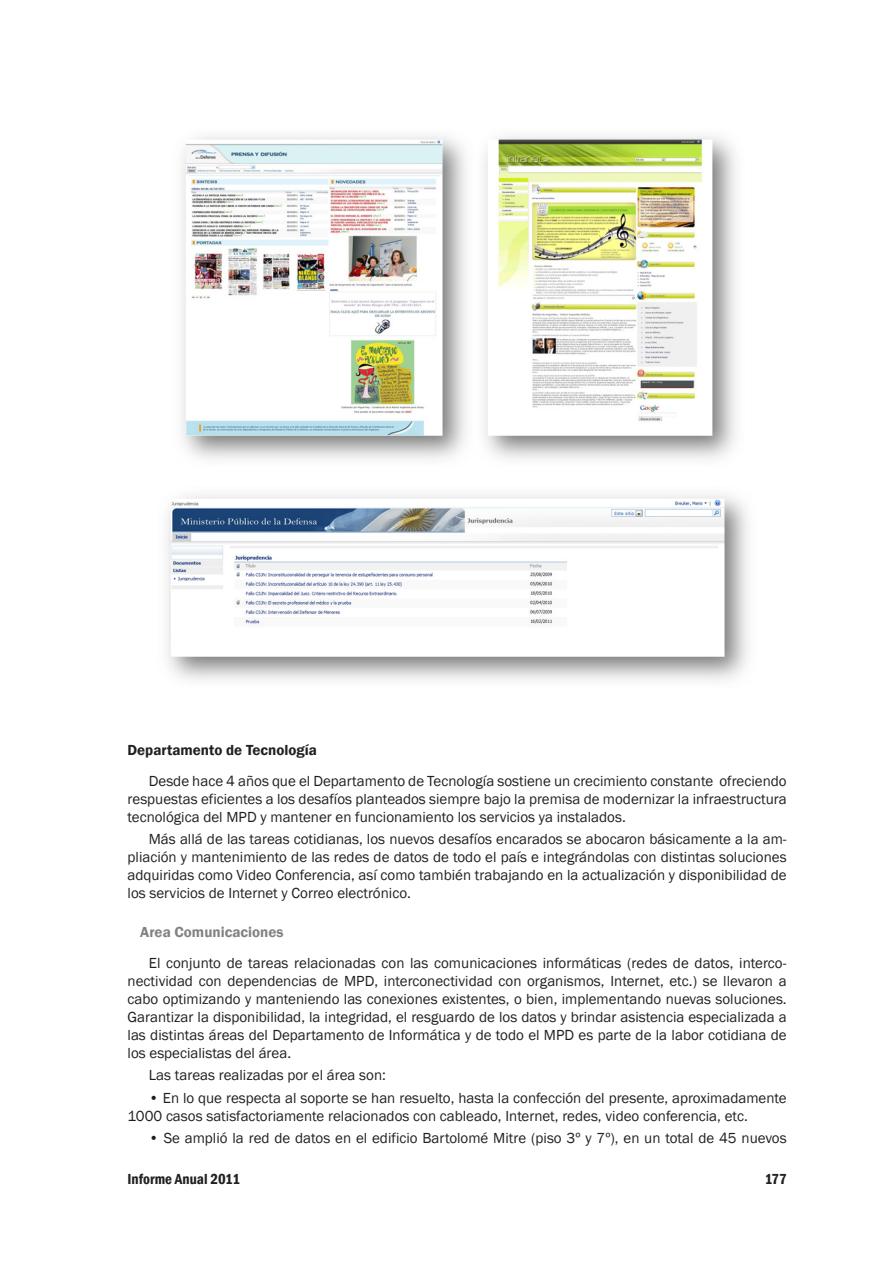
<style>
.page{position:relative;width:893px;height:1263px;background:#fff}
.page>*{position:absolute;margin:0;border:0;box-sizing:border-box;transform-origin:0 0}
.Texto{font:15px/18px "Franklin Gothic";color:#231f20;text-align:justify}
.Subtítulo_1{font:600 15px "Franklin Gothic";color:#231f20}
.t1{font:600 condensed 15px "Franklin Gothic";color:#231f20}
.Subtítulo_2{font:600 15px "Franklin Gothic";color:#808285}
</style>
<div class="page">
<img style="left:181px;top:135px;width:555px;height:325px">
<img style="left:166px;top:495px;width:583px;height:185px">
<p class="Subtítulo_1" style="left:128px;top:741px;width:191px">Departamento de Tecnología</p>
<p class="Texto" style="left:128px;top:772px;width:661px;text-indent:21px">Desde hace 4 años que el Departamento de Tecnología sostiene un crecimiento constante ofreciendo respuestas eficientes a los desafíos planteados siempre bajo la premisa de modernizar la infraestructura tecnológica del MPD y mantener en funcionamiento los servicios ya instalados.</p>
<p class="Texto" style="left:128px;top:830px;width:661px;text-indent:21px">Más allá de las tareas cotidianas, los nuevos desafíos encarados se abocaron básicamente a la am&shy;pliación y mantenimiento de las redes de datos de todo el país e integrándolas con distintas soluciones adquiridas como Video Conferencia, así como también trabajando en la actualización y disponibilidad de los servicios de Internet y Correo electrónico.</p>
<p class="Subtítulo_2" style="left:140px;top:923px;width:145px">Area Comunicaciones</p>
<p class="Texto" style="left:128px;top:954px;width:661px;text-indent:21px">El conjunto de tareas relacionadas con las comunicaciones informáticas (redes de datos, interco&shy;nectividad con dependencias de MPD, interconectividad con organismos, Internet, etc.) se llevaron a cabo optimizando y manteniendo las conexiones existentes, o bien, implementando nuevas soluciones.<br>Garantizar la disponibilidad, la integridad, el resguardo de los datos y brindar asistencia especializada a las distintas áreas del Departamento de Informática y de todo el MPD es parte de la labor cotidiana de los especialistas del área.</p>
<p class="Texto" style="left:149px;top:1067px;width:239px">Las tareas realizadas por el área son:</p>
<p class="Texto" style="left:128px;top:1089px;width:661px;text-indent:21px">• En lo que respecta al soporte se han resuelto, hasta la confección del presente, aproximadamente<br>1000 casos satisfactoriamente relacionados con cableado, Internet, redes, video conferencia, etc.</p>
<p class="Texto" style="left:149px;top:1129px;width:639px">• Se amplió la red de datos en el edificio Bartolomé Mitre (piso 3º y 7º), en un total de 45 nuevos</p>
<p class="t1" style="left:128px;top:1169px;width:114px">Informe Anual 2011</p>
<p class="t1" style="left:765px;top:1169px;width:23px">177</p>
</div>
